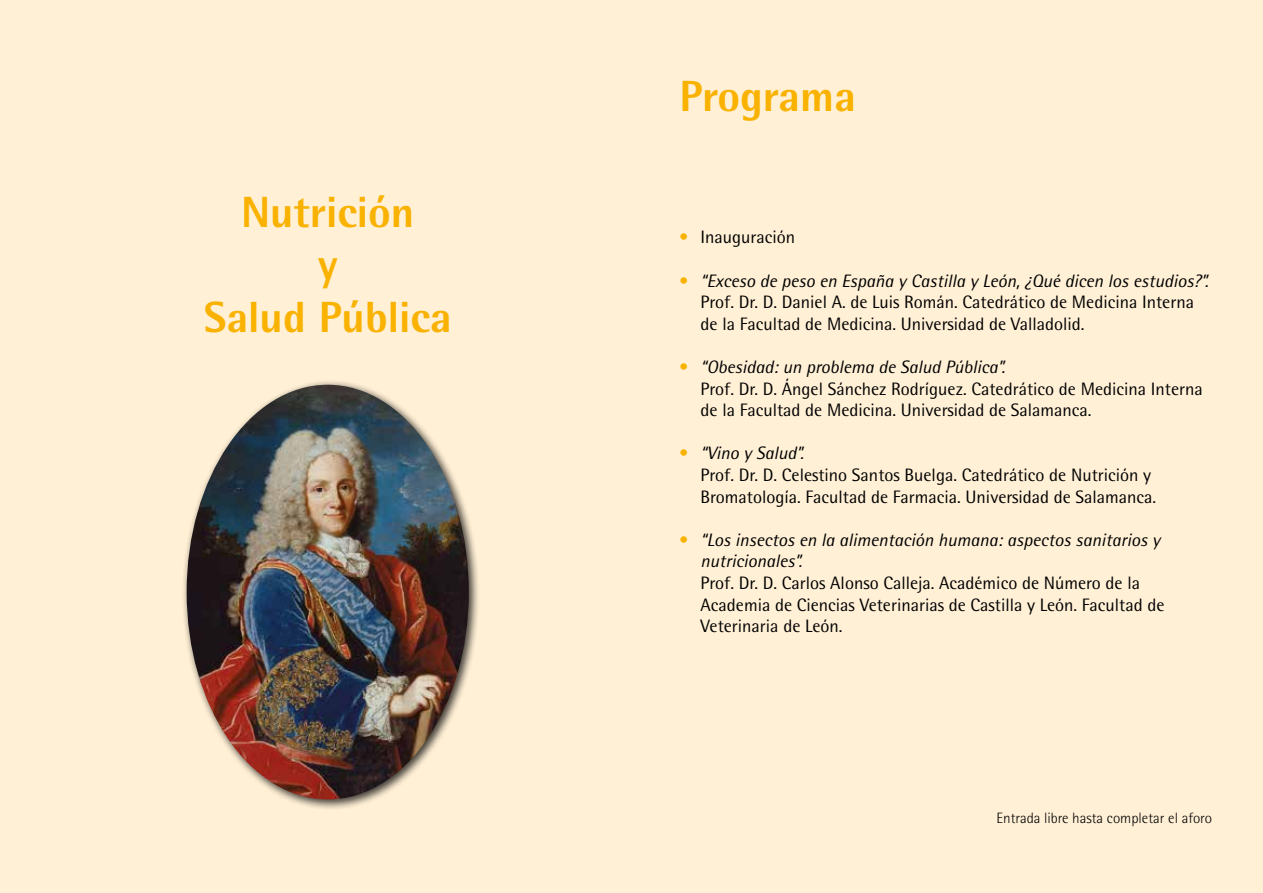
<style>
.page{position:relative;width:1263px;height:893px;background:#fff0d6}
.page>*{position:absolute;margin:0;border:0;box-sizing:border-box;transform-origin:0 0}
.t1{font:800 43.65px/52.5px "Rotis Semi Sans";color:#fab200;text-align:center}
.t2{font:18px/21.6px "Rotis Semi Sans";color:#000}
.t3{font:italic 18px/21.6px "Rotis Semi Sans";color:#000}
.t4{font:300 15px "Rotis Semi Sans";color:#000}
.s1{font-weight:300;color:#fab200}
.s2{font-style:italic}
.s3{font-weight:300;font-style:normal;color:#fab200}
</style>
<div class="page">
<div style="left:181px;top:379px;width:299px;height:431px;background:#000;opacity:.75"></div>
<img style="left:187px;top:385px;width:282px;height:414px">
<h1 class="t1" style="left:204px;top:185px;width:249px">Nutrición<br>y<br>Salud Pública</h1>
<h1 class="t1" style="left:679px;top:69px;width:178px">Programa</h1>
<p class="t2" style="left:679px;top:226px;width:117px"><span class="s1">•</span> Inauguración</p>
<p class="t2" style="left:701px;top:270px;width:509px;text-indent:-21px"><span class="s1">•</span> <span class="s2">“Exceso de peso en España y Castilla y León, ¿Qué dicen los estudios?”.<br></span>Prof. Dr. D. Daniel A. de Luis Román. Catedrático de Medicina Interna de la Facultad de Medicina. Universidad de Valladolid.</p>
<p class="t2" style="left:701px;top:356px;width:504px;text-indent:-21px"><span class="s1">•</span> <span class="s2">“Obesidad: un problema de Salud Pública”.<br></span>Prof. Dr. D. Ángel Sánchez Rodríguez. Catedrático de Medicina Interna de la Facultad de Medicina. Universidad de Salamanca.</p>
<p class="t2" style="left:701px;top:442px;width:457px;text-indent:-21px"><span class="s1">•</span> <span class="s2">“Vino y Salud”.<br></span>Prof. Dr. D. Celestino Santos Buelga. Catedrático de Nutrición y<br>Bromatología. Facultad de Farmacia. Universidad de Salamanca.</p>
<p class="t3" style="left:701px;top:529px;width:461px;text-indent:-21px"><span class="s3">•</span> “Los insectos en la alimentación humana: aspectos sanitarios y nutricionales”.</p>
<p class="t2" style="left:701px;top:572px;width:465px">Prof. Dr. D. Carlos Alonso Calleja. Académico de Número de la<br>Academia de Ciencias Veterinarias de Castilla y León. Facultad de<br>Veterinaria de León.</p>
<p class="t4" style="left:996px;top:809px;width:217px">Entrada libre hasta completar el aforo</p>
</div>
